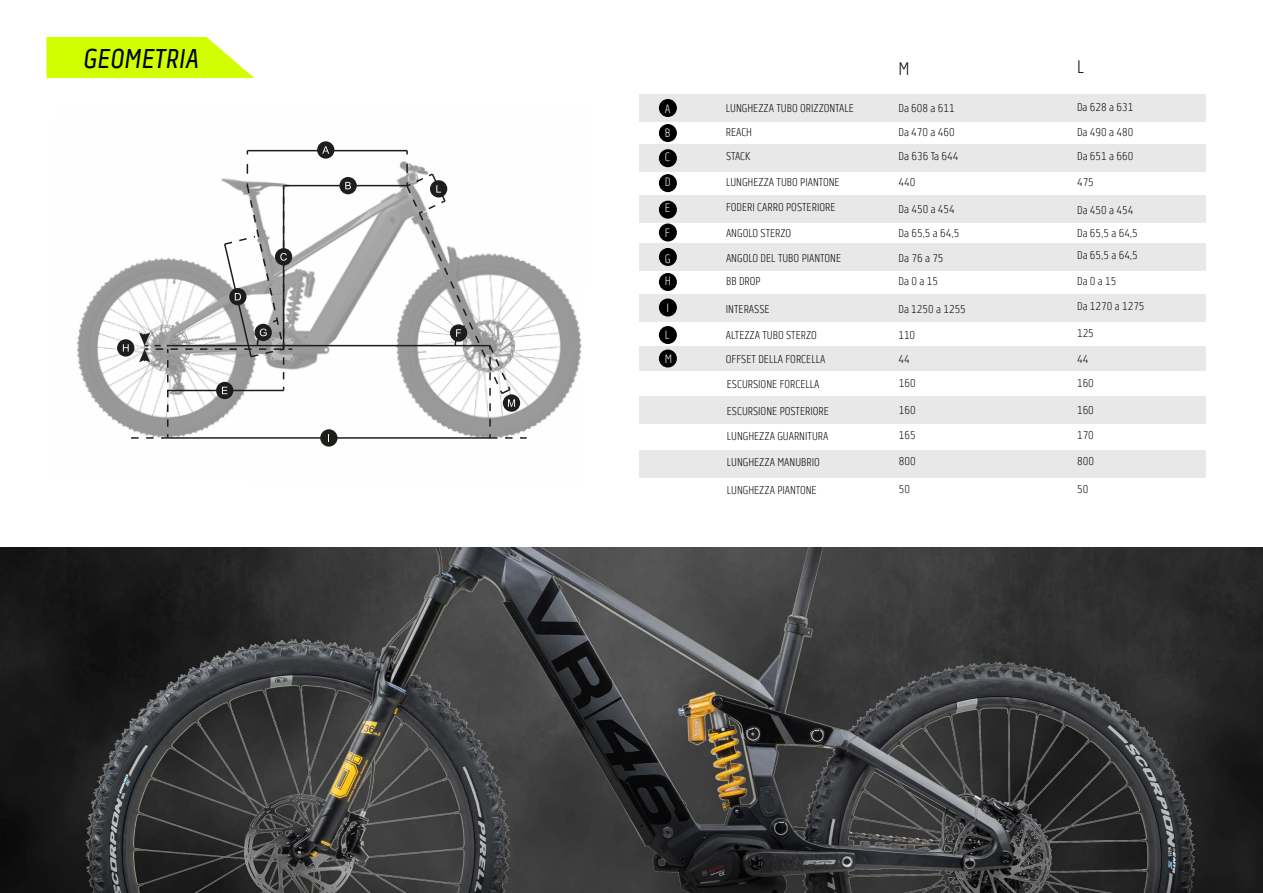
<style>
.page{position:relative;width:1263px;height:893px;background:#fff}
.page>*{position:absolute;margin:0;border:0;box-sizing:border-box;transform-origin:0 0}
.t1{font:italic 27px "Centima";color:#000}
.t2{font:300 18px "Centima";color:#000}
.t3{font:300 12px/24px "Centima";color:#fff;text-align:justify}
.t4{font:300 11.25px "Centima";color:#000}
</style>
<div class="page">
<svg style="left:47px;top:37px;width:207px;height:41px;background:#d7ff1d"></svg>
<div style="left:639px;top:94px;width:567px;height:28px;background:#e8e8e8"></div>
<div style="left:639px;top:346px;width:567px;height:24px;background:#e8e8e8"></div>
<div style="left:639px;top:396px;width:567px;height:27px;background:#e8e8e8"></div>
<div style="left:639px;top:450px;width:567px;height:27px;background:#e8e8e8"></div>
<div style="left:639px;top:144px;width:567px;height:27px;background:#e8e8e8"></div>
<div style="left:639px;top:195px;width:567px;height:27px;background:#e8e8e8"></div>
<div style="left:639px;top:243px;width:567px;height:27px;background:#e8e8e8"></div>
<div style="left:639px;top:294px;width:567px;height:27px;background:#e8e8e8"></div>
<div style="left:659px;top:99px;width:18px;height:18px;background:#000;border-radius:50%"></div>
<div style="left:659px;top:124px;width:18px;height:18px;background:#000;border-radius:50%"></div>
<div style="left:659px;top:149px;width:18px;height:18px;background:#000;border-radius:50%"></div>
<div style="left:659px;top:174px;width:18px;height:18px;background:#000;border-radius:50%"></div>
<div style="left:659px;top:201px;width:18px;height:18px;background:#000;border-radius:50%"></div>
<div style="left:659px;top:224px;width:18px;height:18px;background:#000;border-radius:50%"></div>
<div style="left:659px;top:248px;width:18px;height:18px;background:#000;border-radius:50%"></div>
<div style="left:659px;top:273px;width:18px;height:18px;background:#000;border-radius:50%"></div>
<div style="left:659px;top:299px;width:18px;height:18px;background:#000;border-radius:50%"></div>
<div style="left:659px;top:326px;width:18px;height:18px;background:#000;border-radius:50%"></div>
<div style="left:659px;top:350px;width:18px;height:18px;background:#000;border-radius:50%"></div>
<img style="left:0;top:548px;width:1263px;height:345px">
<img style="left:76px;top:141px;width:506px;height:288px">
<hr style="left:247px;top:150px;width:160px;height:1px;background:#1d1d1b">
<hr style="left:284px;top:185px;width:123px;height:1px;background:#1d1d1b">
<hr style="left:170px;top:345px;width:320px;height:1px;background:#1d1d1b">
<hr style="left:168px;top:437px;width:322px;height:2px;background:#1d1d1b">
<div style="left:317px;top:141px;width:17px;height:18px;background:#1d1d1b;border-radius:50%"></div>
<div style="left:339px;top:177px;width:18px;height:17px;background:#1d1d1b;border-radius:50%"></div>
<svg style="left:117px;top:339px;width:17px;height:18px"></svg>
<div style="left:320px;top:429px;width:18px;height:18px;background:#1d1d1b;border-radius:50%"></div>
<svg style="left:322px;top:146px;width:7px;height:8px"></svg>
<svg style="left:345px;top:182px;width:6px;height:7px"></svg>
<svg style="left:123px;top:164px;width:169px;height:275px"></svg>
<svg style="left:405px;top:164px;width:122px;height:275px"></svg>
<h1 class="t1" style="left:83px;top:43px;width:117px">GEOMETRIA</h1>
<p class="t3" style="left:665px;top:97px;width:7px">A B C</p>
<p class="t3" style="left:665px;top:170px;width:7px;line-height:25.5px">D E F G</p>
<p class="t3" style="left:665px;top:269px;width:8px">H</p>
<p class="t3" style="left:666px;top:296px;width:4px">I</p>
<p class="t3" style="left:665px;top:323px;width:9px">L<br>M</p>
<h2 class="t2" style="left:898px;top:59px;width:13px">M</h2>
<h2 class="t2" style="left:1077px;top:57px;width:8px">L</h2>
<p class="t4" style="left:1077px;top:101px;width:58px">Da 628 a 631</p>
<p class="t4" style="left:726px;top:102px;width:130px">LUNGHEZZA TUBO ORIZZONTALE</p>
<p class="t4" style="left:898px;top:102px;width:58px">Da 608 a 611</p>
<p class="t4" style="left:726px;top:126px;width:28px">REACH</p>
<p class="t4" style="left:898px;top:126px;width:58px">Da 470 a 460</p>
<p class="t4" style="left:1077px;top:126px;width:58px">Da 490 a 480</p>
<p class="t4" style="left:726px;top:150px;width:26px">STACK</p>
<p class="t4" style="left:898px;top:150px;width:61px">Da 636 Ta 644</p>
<p class="t4" style="left:1077px;top:150px;width:58px">Da 651 a 660</p>
<p class="t4" style="left:726px;top:176px;width:115px">LUNGHEZZA TUBO PIANTONE</p>
<p class="t4" style="left:898px;top:176px;width:18px">440</p>
<p class="t4" style="left:1077px;top:176px;width:18px">475</p>
<p class="t4" style="left:1077px;top:204px;width:58px">Da 450 a 454</p>
<p class="t4" style="left:726px;top:201px;width:111px">FODERI CARRO POSTERIORE</p>
<p class="t4" style="left:726px;top:227px;width:67px">ANGOLO STERZO</p>
<p class="t4" style="left:898px;top:227px;width:62px">Da 65,5 a 64,5</p>
<p class="t4" style="left:1077px;top:227px;width:62px">Da 65,5 a 64,5</p>
<p class="t4" style="left:726px;top:252px;width:117px">ANGOLO DEL TUBO PIANTONE</p>
<p class="t4" style="left:898px;top:252px;width:47px">Da 76 a 75</p>
<p class="t4" style="left:726px;top:275px;width:36px">BB DROP</p>
<p class="t4" style="left:898px;top:275px;width:41px">Da 0 a 15</p>
<p class="t4" style="left:1077px;top:275px;width:41px">Da 0 a 15</p>
<p class="t4" style="left:1077px;top:300px;width:69px">Da 1270 a 1275</p>
<p class="t4" style="left:1077px;top:327px;width:18px">125</p>
<p class="t4" style="left:1077px;top:353px;width:13px">44</p>
<p class="t4" style="left:898px;top:203px;width:58px">Da 450 a 454</p>
<p class="t4" style="left:1077px;top:249px;width:62px">Da 65,5 a 64,5</p>
<p class="t4" style="left:726px;top:303px;width:45px">INTERASSE</p>
<p class="t4" style="left:898px;top:303px;width:69px">Da 1250 a 1255</p>
<p class="t4" style="left:726px;top:329px;width:92px">ALTEZZA TUBO STERZO</p>
<p class="t4" style="left:898px;top:329px;width:18px">110</p>
<p class="t4" style="left:726px;top:353px;width:101px">OFFSET DELLA FORCELLA</p>
<p class="t4" style="left:898px;top:353px;width:13px">44</p>
<p class="t4" style="left:727px;top:378px;width:94px">ESCURSIONE FORCELLA</p>
<p class="t4" style="left:727px;top:405px;width:104px">ESCURSIONE POSTERIORE</p>
<p class="t4" style="left:727px;top:430px;width:103px">LUNGHEZZA GUARNITURA</p>
<p class="t4" style="left:727px;top:456px;width:95px">LUNGHEZZA MANUBRIO</p>
<p class="t4" style="left:727px;top:484px;width:91px">LUNGHEZZA PIANTONE</p>
<p class="t4" style="left:899px;top:377px;width:18px">160</p>
<p class="t4" style="left:1077px;top:377px;width:18px">160</p>
<p class="t4" style="left:899px;top:404px;width:18px">160</p>
<p class="t4" style="left:1077px;top:404px;width:18px">160</p>
<p class="t4" style="left:899px;top:429px;width:18px">165</p>
<p class="t4" style="left:1077px;top:429px;width:18px">170</p>
<p class="t4" style="left:899px;top:455px;width:18px">800</p>
<p class="t4" style="left:1077px;top:455px;width:18px">800</p>
<p class="t4" style="left:899px;top:483px;width:13px">50</p>
<p class="t4" style="left:1077px;top:483px;width:13px">50</p>
</div>
